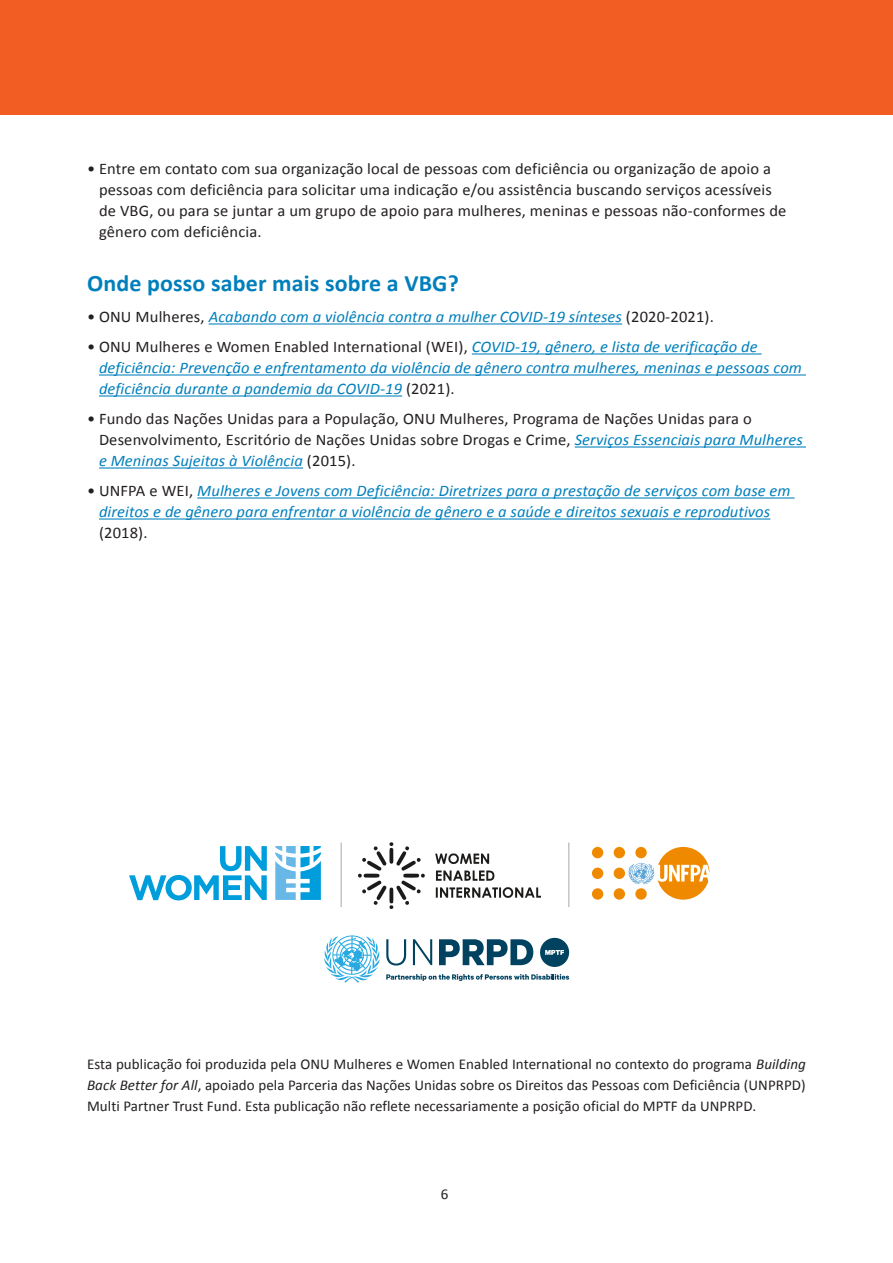
<style>
.page{position:relative;width:893px;height:1263px;background:#fff}
.page>*{position:absolute;margin:0;border:0;box-sizing:border-box;transform-origin:0 0}
.Subhead_Level_1__No{font:700 23.55px "Calibri";letter-spacing:.005em;color:#007fbc}
.t1{font:16.2px/21px "Calibri";letter-spacing:.01em;color:#231f20}
.t2{font:italic 16.2px/21px "Calibri";letter-spacing:.005em;color:#007fbc}
.BODY_TEXT__ITALIC_OR{font:15px/21px "Calibri";letter-spacing:.005em;color:#231f20;text-align:justify}
.s1{font-style:normal;color:#231f20}
.s2{font-style:italic;color:#007fbc}
.s3{font-style:italic}
</style>
<div class="page">
<div style="left:0;top:0;width:893px;height:115px;background:#f15d22"></div>
<hr style="left:209px;top:323px;width:413px;height:1px;background:#007fbc">
<hr style="left:472px;top:353px;width:290px;height:1px;background:#007fbc">
<hr style="left:99px;top:374px;width:707px;height:1px;background:#007fbc">
<hr style="left:99px;top:395px;width:303px;height:1px;background:#007fbc">
<hr style="left:575px;top:446px;width:231px;height:1px;background:#007fbc">
<hr style="left:99px;top:467px;width:204px;height:1px;background:#007fbc">
<hr style="left:197px;top:497px;width:598px;height:1px;background:#007fbc">
<hr style="left:99px;top:518px;width:671px;height:1px;background:#007fbc">
<svg style="left:324px;top:935px;width:56px;height:48px"></svg>
<svg style="left:439px;top:939px;width:94px;height:26px"></svg>
<svg style="left:386px;top:939px;width:20px;height:26px"></svg>
<svg style="left:413px;top:939px;width:19px;height:26px"></svg>
<svg style="left:386px;top:974px;width:183px;height:7px"></svg>
<div style="left:540px;top:938px;width:29px;height:29px;background:#00425f;border-radius:50%"></div>
<svg style="left:545px;top:950px;width:19px;height:5px"></svg>
<svg style="left:435px;top:853px;width:60px;height:28px"></svg>
<svg style="left:436px;top:887px;width:105px;height:11px"></svg>
<svg style="left:358px;top:842px;width:67px;height:67px"></svg>
<svg style="left:129px;top:846px;width:138px;height:54px"></svg>
<svg style="left:275px;top:846px;width:46px;height:54px"></svg>
<hr style="left:341px;top:842px;width:1px;height:65px;background:#a7a9ac">
<div style="left:614px;top:868px;width:11px;height:11px;background:#ef8a00;border-radius:50%"></div>
<div style="left:614px;top:888px;width:11px;height:12px;background:#ef8a00;border-radius:50%"></div>
<div style="left:614px;top:847px;width:11px;height:11px;background:#ef8a00;border-radius:50%"></div>
<div style="left:592px;top:868px;width:11px;height:11px;background:#ef8a00;border-radius:50%"></div>
<div style="left:592px;top:888px;width:11px;height:12px;background:#ef8a00;border-radius:50%"></div>
<div style="left:592px;top:847px;width:11px;height:11px;background:#ef8a00;border-radius:50%"></div>
<svg style="left:628px;top:847px;width:81px;height:53px"></svg>
<hr style="left:568px;top:842px;width:1px;height:65px;background:#a7a9ac">
<p class="t1" style="left:99px;top:159px;width:689px;text-indent:-12px">• Entre em contato com sua organização local de pessoas com deficiência ou organização de apoio a pessoas com deficiência para solicitar uma indicação e/ou assistência buscando serviços acessíveis de VBG, ou para se juntar a um grupo de apoio para mulheres, meninas e pessoas não-conformes de gênero com deficiência.</p>
<h2 class="Subhead_Level_1__No" style="left:87px;top:269px;width:373px">Onde posso saber mais sobre a VBG?</h2>
<p class="t2" style="left:87px;top:306px;width:628px"><span class="s1">• ONU Mulheres,</span> Acabando com a violência contra a mulher COVID-19 sínteses <span class="s1">(2020-2021).</span></p>
<p class="t2" style="left:99px;top:336px;width:704px;text-indent:-12px"><span class="s1">• ONU Mulheres e Women Enabled International (WEI),</span> COVID-19, gênero, e lista de verificação de deficiência: Prevenção e enfrentamento da violência de gênero contra mulheres, meninas e pessoas com deficiência durante a pandemia da COVID-19 <span class="s1">(2021).</span></p>
<p class="t1" style="left:99px;top:408px;width:705px;text-indent:-12px">• Fundo das Nações Unidas para a População, ONU Mulheres, Programa de Nações Unidas para o<br>Desenvolvimento, Escritório de Nações Unidas sobre Drogas e Crime, <span class="s2">Serviços Essenciais para Mulheres e Meninas Sujeitas à Violência</span> (2015).</p>
<p class="t2" style="left:99px;top:480px;width:693px;text-indent:-12px"><span class="s1">• UNFPA e WEI,</span> Mulheres e Jovens com Deficiência: Diretrizes para a prestação de serviços com base em direitos e de gênero para enfrentar a violência de gênero e a saúde e direitos sexuais e reprodutivos <span class="s1">(2018).</span></p>
<p class="BODY_TEXT__ITALIC_OR" style="left:87px;top:1053px;width:720px">Esta publicação foi produzida pela ONU Mulheres e Women Enabled International no contexto do programa <span class="s3">Building Back Better for All</span>, apoiado pela Parceria das Nações Unidas sobre os Direitos das Pessoas com Deficiência (UNPRPD)<br>Multi Partner Trust Fund. Esta publicação não reflete necessariamente a posição oficial do MPTF da UNPRPD.</p>
<p class="BODY_TEXT__ITALIC_OR" style="left:441px;top:1183px;width:9px">6</p>
</div>
